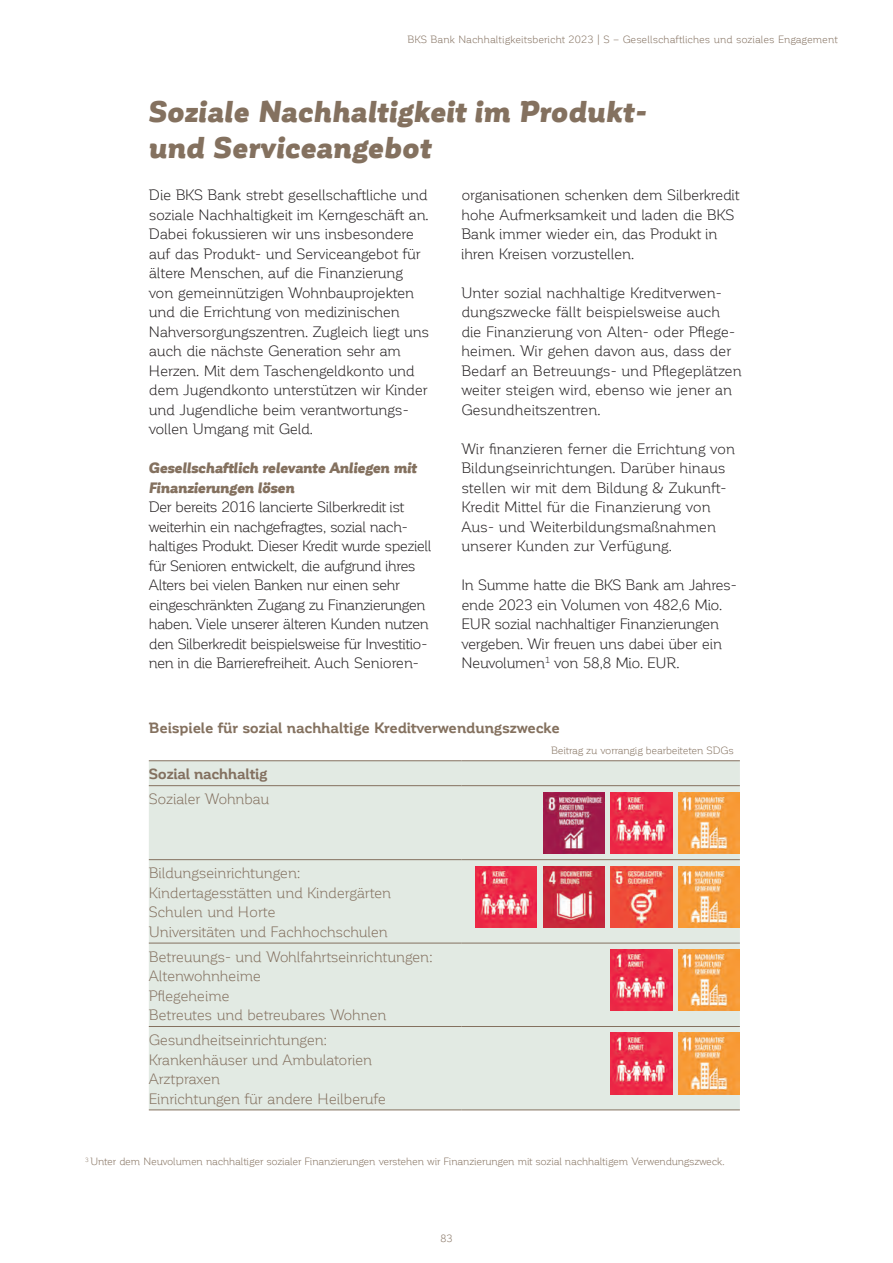
<style>
.page{position:relative;width:893px;height:1263px;background:#fff}
.page>*{position:absolute;margin:0;border:0;box-sizing:border-box;transform-origin:0 0}
.t1{font:italic 900 30px/36px "Corporative TA Bfor BKS";color:#84715f}
.t2{font:15px/19.5px "Corporative TA Bfor BKS";letter-spacing:-.025em;color:#231f20}
.t3{font:15px/19.5px "Corporative TA Bfor BKS";letter-spacing:-.045em;color:#231f20}
.t4{font:15px/19.5px "Corporative TA Bfor BKS";letter-spacing:-.025em;color:#83705f}
.t5{font:italic 900 15px/19.5px "Corporative TA Bfor BKS";letter-spacing:-.025em;color:#84715f}
.t6{font:700 15px "Corporative TA Bfor BKS";letter-spacing:-.01em;color:#84715f}
.t7{font:700 15px "Corporative TA Bfor BKS";letter-spacing:-.015em;color:#83705f}
.t8{font:10.5px "Corporative TA Bfor BKS";letter-spacing:-.025em;color:#84715f}
.t9{font:10.5px "Corporative TA Bfor BKS";letter-spacing:-.005em;color:#83705f}
.t10{font:10.5px "Myriad Pro";color:#83705f}
</style>
<div class="page">
<div style="left:149px;top:761px;width:591px;height:349px;background:#e2eae3"></div>
<hr style="left:149px;top:760px;width:312px;height:1px;background:#84715f">
<hr style="left:461px;top:760px;width:279px;height:1px;background:#84715f">
<hr style="left:149px;top:785px;width:312px;height:1px;background:#84715f">
<hr style="left:461px;top:785px;width:279px;height:1px;background:#84715f">
<hr style="left:149px;top:859px;width:312px;height:1px;background:#84715f">
<hr style="left:461px;top:859px;width:279px;height:1px;background:#84715f">
<hr style="left:149px;top:943px;width:312px;height:1px;background:#84715f">
<hr style="left:461px;top:943px;width:279px;height:1px;background:#84715f">
<hr style="left:149px;top:1026px;width:312px;height:1px;background:#84715f">
<hr style="left:461px;top:1026px;width:279px;height:1px;background:#84715f">
<hr style="left:149px;top:1110px;width:312px;height:1px;background:#84715f">
<hr style="left:461px;top:1110px;width:279px;height:1px;background:#84715f">
<img style="left:543px;top:792px;width:61px;height:61px">
<img style="left:611px;top:792px;width:61px;height:61px">
<img style="left:679px;top:792px;width:61px;height:61px">
<img style="left:475px;top:866px;width:62px;height:61px">
<img style="left:543px;top:866px;width:61px;height:61px">
<img style="left:611px;top:866px;width:61px;height:61px">
<img style="left:679px;top:866px;width:61px;height:61px">
<img style="left:611px;top:949px;width:61px;height:62px">
<img style="left:679px;top:949px;width:61px;height:62px">
<img style="left:611px;top:1033px;width:61px;height:61px">
<img style="left:679px;top:1033px;width:61px;height:61px">
<p class="t9" style="left:407px;top:33px;width:432px">BKS Bank Nachhaltigkeitsbericht 2023 | S – Gesellschaftliches und soziales Engagement</p>
<h1 class="t1" style="left:149px;top:94px;width:499px">Soziale Nachhaltigkeit im Produkt&shy;und Serviceangebot</h1>
<p class="t2" style="left:149px;top:185px;width:282px">Die BKS Bank strebt gesellschaftliche und soziale Nachhaltigkeit im Kerngeschäft an.<br>Dabei fokussieren wir uns insbesondere auf das Produkt- und Serviceangebot für ältere Menschen, auf die Finanzierung von gemeinnützigen Wohnbauprojekten und die Errichtung von medizinischen Nahversorgungszentren. Zugleich liegt uns auch die nächste Generation sehr am Herzen. Mit dem Taschengeldkonto und dem Jugendkonto unterstützen wir Kinder und Jugendliche beim verantwortungs&shy;vollen Umgang mit Geld.</p>
<p class="t5" style="left:149px;top:459px;width:270px">Gesellschaftlich relevante Anliegen mit<br>Finanzierungen lösen</p>
<p class="t3" style="left:149px;top:497px;width:284px">Der bereits 2016 lancierte Silberkredit ist weiterhin ein nachgefragtes, sozial nach&shy;haltiges Produkt. Dieser Kredit wurde speziell für Senioren entwickelt, die aufgrund ihres Alters bei vielen Banken nur einen sehr eingeschränkten Zugang zu Finanzierungen haben. Viele unserer älteren Kunden nutzen den Silberkredit beispielsweise für Investitio&shy;nen in die Barrierefreiheit. Auch Senioren-</p>
<p class="t2" style="left:461px;top:185px;width:280px">organisationen schenken dem Silberkredit hohe Aufmerksamkeit und laden die BKS Bank immer wieder ein, das Produkt in ihren Kreisen vorzustellen.</p>
<p class="t2" style="left:461px;top:283px;width:282px">Unter sozial nachhaltige Kreditverwen&shy;dungszwecke fällt beispielsweise auch die Finanzierung von Alten- oder Pflege&shy;heimen. Wir gehen davon aus, dass der Bedarf an Betreuungs- und Pflegeplätzen weiter steigen wird, ebenso wie jener an Gesundheitszentren.</p>
<p class="t2" style="left:461px;top:439px;width:275px">Wir finanzieren ferner die Errichtung von Bildungseinrichtungen. Darüber hinaus stellen wir mit dem Bildung &amp; Zukunft-Kredit Mittel für die Finanzierung von Aus- und Weiterbildungsmaßnahmen unserer Kunden zur Verfügung.</p>
<p class="t2" style="left:461px;top:575px;width:277px">In Summe hatte die BKS Bank am Jahres&shy;ende 2023 ein Volumen von 482,6 Mio.<br>EUR sozial nachhaltiger Finanzierungen vergeben. Wir freuen uns dabei über ein Neuvolumen<sup>1</sup> von 58,8 Mio. EUR.</p>
<p class="t6" style="left:149px;top:720px;width:412px">Beispiele für sozial nachhaltige Kreditverwendungszwecke</p>
<p class="t8" style="left:551px;top:745px;width:184px">Beitrag zu vorrangig bearbeiteten SDGs</p>
<p class="t7" style="left:149px;top:766px;width:120px">Sozial nachhaltig</p>
<p class="t4" style="left:149px;top:789px;width:122px">Sozialer Wohnbau</p>
<p class="t4" style="left:149px;top:863px;width:244px">Bildungseinrichtungen:<br>Kindertagesstätten und Kindergärten<br>Schulen und Horte<br>Universitäten und Fachhochschulen</p>
<p class="t4" style="left:149px;top:947px;width:285px">Betreuungs- und Wohlfahrtseinrichtungen:<br>Altenwohnheime<br>Pflegeheime<br>Betreutes und betreubares Wohnen</p>
<p class="t4" style="left:149px;top:1030px;width:239px">Gesundheitseinrichtungen:<br>Krankenhäuser und Ambulatorien<br>Arztpraxen<br>Einrichtungen für andere Heilberufe</p>
<p class="t8" style="left:85px;top:1156px;width:641px"><sup>3</sup> Unter dem Neuvolumen nachhaltiger sozialer Finanzierungen verstehen wir Finanzierungen mit sozial nachhaltigem Verwendungszweck.</p>
<p class="t9" style="left:440px;top:1233px;width:14px">83</p>
<p class="t10" style="left:438px;top:1232px;width:18px">161</p>
</div>
